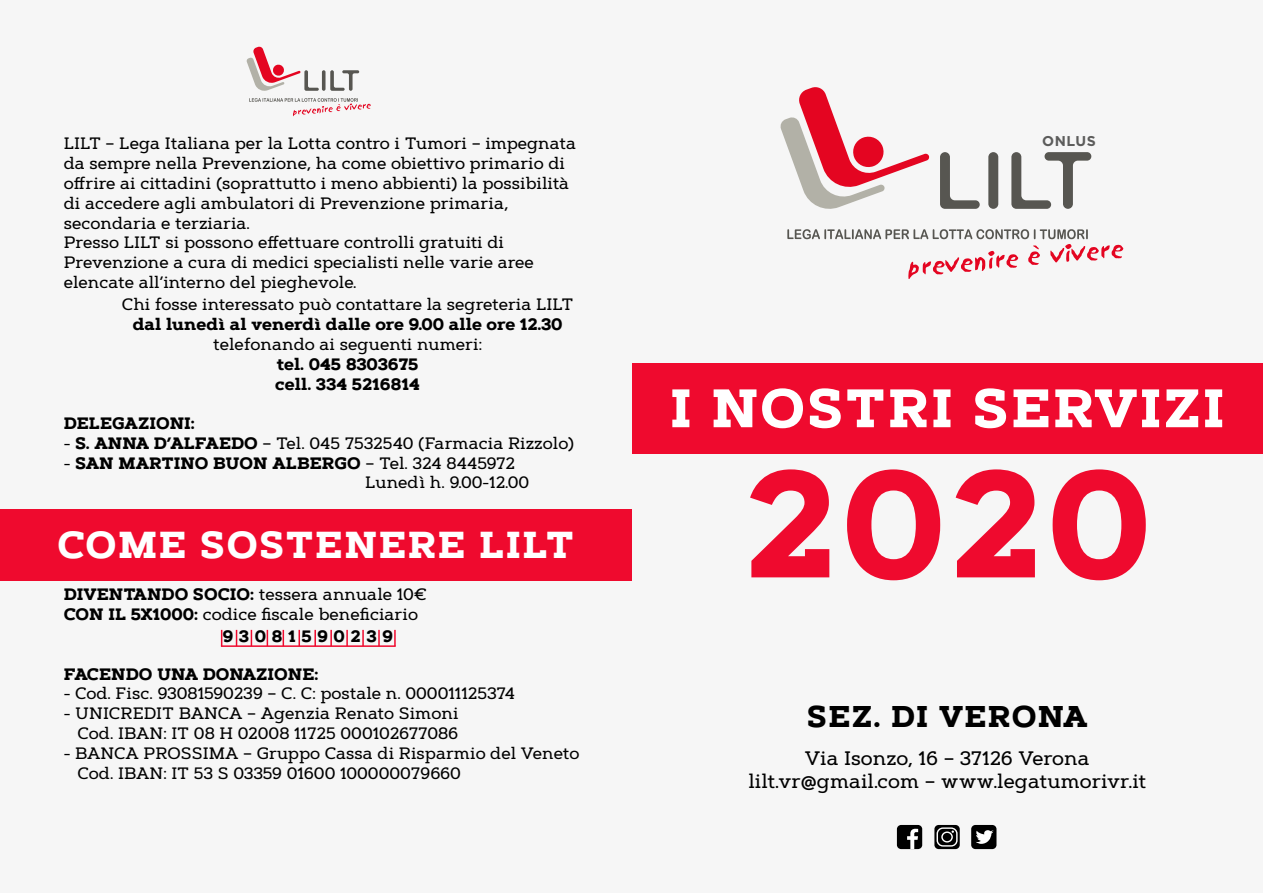
<style>
.page{position:relative;width:1263px;height:893px;background:#f6f6f6}
.page>*{position:absolute;margin:0;border:0;box-sizing:border-box;transform-origin:0 0}
.t1{font:700 150px "Artegra Slab";color:#ef0a2e}
.t2{font:700 54px "Artegra Slab";letter-spacing:.04em;color:#fff}
.t3{font:700 37.5px "Artegra Slab";letter-spacing:.04em;color:#fff}
.t4{font:700 30px "Artegra Slab";letter-spacing:.04em;color:#000}
.t5{font:500 19.5px/23.4px "Artegra Slab";color:#000;text-align:center}
.t6{font:500 16.5px/19.8px "Artegra Slab";color:#000}
.t7{font:700 16.5px/19.8px "Artegra Slab";color:#000}
.t8{font:700 16.5px "Artegra Slab";letter-spacing:.335em;color:#000}
.t9{font:700 14.1px "Gotham";letter-spacing:.04em;color:#5c5c5b}
.s1{font-weight:700}
</style>
<div class="page">
<div style="left:0;top:509px;width:631px;height:72px;background:#ef0a2e"></div>
<div style="left:632px;top:363px;width:631px;height:91px;background:#ef0a2e"></div>
<svg style="left:780px;top:87px;width:149px;height:122px"></svg>
<svg style="left:940px;top:152px;width:151px;height:57px"></svg>
<svg style="left:787px;top:229px;width:336px;height:50px"></svg>
<svg style="left:246px;top:46px;width:113px;height:45px"></svg>
<svg style="left:249px;top:98px;width:122px;height:18px"></svg>
<hr style="left:221px;top:645px;width:175px;height:2px;background:#ef0a2e">
<svg style="left:221px;top:630px;width:1px;height:15px"></svg>
<svg style="left:236px;top:630px;width:1px;height:15px"></svg>
<svg style="left:251px;top:630px;width:1px;height:15px"></svg>
<svg style="left:267px;top:630px;width:1px;height:15px"></svg>
<svg style="left:283px;top:630px;width:1px;height:15px"></svg>
<svg style="left:298px;top:630px;width:2px;height:16px"></svg>
<svg style="left:314px;top:630px;width:2px;height:16px"></svg>
<svg style="left:330px;top:630px;width:2px;height:16px"></svg>
<svg style="left:346px;top:630px;width:2px;height:16px"></svg>
<svg style="left:362px;top:630px;width:2px;height:16px"></svg>
<svg style="left:378px;top:630px;width:2px;height:16px"></svg>
<svg style="left:394px;top:630px;width:2px;height:16px"></svg>
<div style="left:971px;top:825px;width:25px;height:24px;background:#000;border-radius:4px"></div>
<svg style="left:976px;top:830px;width:18px;height:14px"></svg>
<div style="left:897px;top:825px;width:25px;height:24px;background:#000;border-radius:4px"></div>
<svg style="left:907px;top:829px;width:11px;height:20px"></svg>
<div style="left:934px;top:825px;width:26px;height:24px;background:#000;border-radius:4px"></div>
<svg style="left:936px;top:827px;width:21px;height:20px"></svg>
<p class="t6" style="left:64px;top:134px;width:514px">LILT – Lega Italiana per la Lotta contro i Tumori – impegnata da sempre nella Prevenzione, ha come obiettivo primario di offrire ai cittadini (soprattutto i meno abbienti) la possibilità di accedere agli ambulatori di Prevenzione primaria, secondaria e terziaria.<br>Presso LILT si possono effettuare controlli gratuiti di Prevenzione a cura di medici specialisti nelle varie aree elencate all’interno del pieghevole.</p>
<p class="t6" style="left:122px;top:295px;width:453px">Chi fosse interessato può contattare la segreteria LILT</p>
<p class="t7" style="left:133px;top:314px;width:431px">dal lunedì al venerdì dalle ore 9.00 alle ore 12.30</p>
<p class="t6" style="left:213px;top:334px;width:270px">telefonando ai seguenti numeri:</p>
<p class="t7" style="left:275px;top:354px;width:146px">tel. 045 8303675 cell. 334 5216814</p>
<p class="t7" style="left:64px;top:413px;width:133px">DELEGAZIONI:</p>
<p class="t6" style="left:64px;top:433px;width:512px">- <span class="s1">S. ANNA D’ALFAEDO</span> – Tel. 045 7532540 (Farmacia Rizzolo)</p>
<p class="t6" style="left:365px;top:453px;width:166px;line-height:18.9px;text-indent:-301px">- <span class="s1">SAN MARTINO BUON ALBERGO</span> – Tel. 324 8445972<br>Lunedì h. 9.00-12.00</p>
<h3 class="t3" style="left:57px;top:517px;width:518px">COME SOSTENERE LILT</h3>
<p class="t6" style="left:64px;top:585px;width:364px"><span class="s1">DIVENTANDO SOCIO:</span> tessera annuale 10€<br><span class="s1">CON IL 5X1000:</span> codice fiscale beneficiario</p>
<p class="t8" style="left:222px;top:624px;width:172px">93081590239</p>
<p class="t9" style="left:1042px;top:131px;width:55px">ONLUS</p>
<h2 class="t2" style="left:670px;top:368px;width:556px">I NOSTRI SERVIZI</h2>
<h1 class="t1" style="left:743px;top:414px;width:409px">2020</h1>
<p class="t7" style="left:64px;top:664px;width:256px">FACENDO UNA DONAZIONE:</p>
<p class="t6" style="left:64px;top:684px;width:453px">- Cod. Fisc. 93081590239 – C. C: postale n. 000011125374</p>
<p class="t6" style="left:64px;top:703px;width:396px;text-align:right">- UNICREDIT BANCA – Agenzia Renato Simoni<br>Cod. IBAN: IT 08 H 02008 11725 000102677086</p>
<p class="t6" style="left:78px;top:743px;width:503px;text-indent:-14px">- BANCA PROSSIMA – Gruppo Cassa di Risparmio del Veneto<br>Cod. IBAN: IT 53 S 03359 01600 100000079660</p>
<p class="t5" style="left:748px;top:746px;width:399px">Via Isonzo, 16 – 37126 Verona lilt.vr@gmail.com – www.legatumorivr.it</p>
<h3 class="t4" style="left:807px;top:694px;width:282px">SEZ. DI VERONA</h3>
</div>
